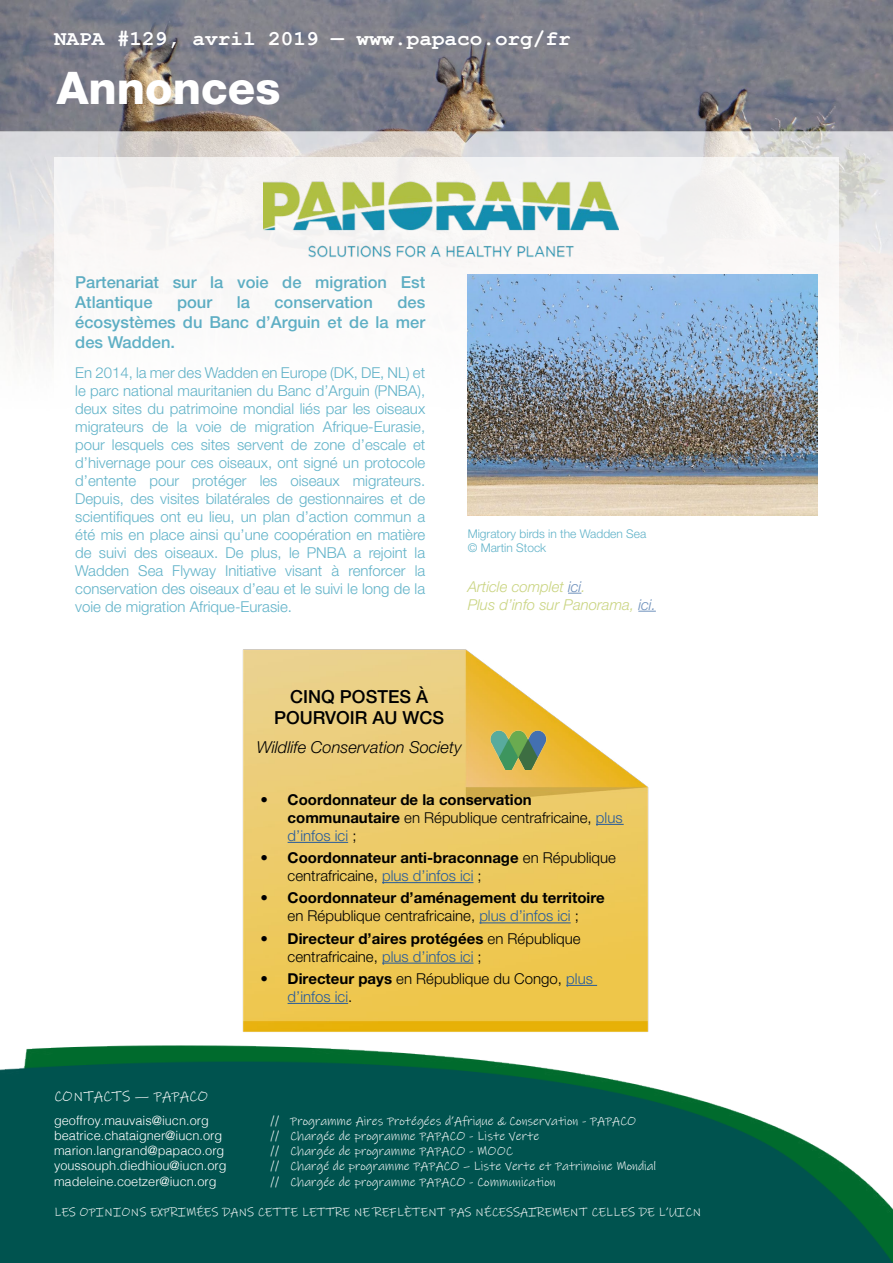
<style>
.page{position:relative;width:893px;height:1263px;background:#fff}
.page>*{position:absolute;margin:0;border:0;box-sizing:border-box;transform-origin:0 0}
.t1{font:800 45px "Helvetica Neue LT Pro";color:#fff}
.t2{font:700 21px "Courier New";color:#fff}
.t3{font:500 18px/21.6px "Helvetica Neue LT Pro";color:#000;text-align:center}
.t4{font:500 16.5px/19.8px "Helvetica Neue LT Pro";color:#138dae}
.t5{font:italic 300 16.5px "Helvetica Neue LT Pro";color:#000}
.t6{font:300 15px/18px "Helvetica Neue LT Pro";color:#138dae;text-align:justify}
.t7{font:700 15px/18px "Helvetica Neue LT Pro";color:#000}
.t8{font:300 15px/18px "Helvetica Neue LT Pro";color:#000}
.t9{font:italic 300 15px/18px "Helvetica Neue LT Pro";color:#afbf42}
.t10{font:15px "Ink Free";color:#fff}
.t11{font:12.75px "Ink Free";color:#fff}
.t12{font:300 12.75px "Helvetica";color:#fff}
.t13{font:300 12px/14.4px "Helvetica Neue LT Pro";color:#138dae}
.s1{color:#275b9b}
.s2{font-weight:300}
.s3{font-weight:300;color:#275b9b}
.s4{font-weight:700}
</style>
<div class="page">
<img style="left:0;top:0;width:893px;height:363px">
<div style="left:54px;top:157px;width:785px;height:482px;background:#fff"></div>
<svg style="left:568px;top:593px;width:13px;height:1px"></svg>
<svg style="left:638px;top:611px;width:18px;height:1px"></svg>
<img style="left:263px;top:179px;width:355px;height:80px">
<img style="left:242px;top:649px;width:407px;height:383px">
<svg style="left:596px;top:824px;width:28px;height:1px"></svg>
<hr style="left:288px;top:842px;width:60px;height:1px;background:#275b9b">
<hr style="left:382px;top:882px;width:91px;height:1px;background:#275b9b">
<hr style="left:479px;top:922px;width:92px;height:1px;background:#275b9b">
<hr style="left:382px;top:963px;width:91px;height:1px;background:#275b9b">
<hr style="left:566px;top:985px;width:31px;height:1px;background:#275b9b">
<hr style="left:288px;top:1003px;width:60px;height:1px;background:#275b9b">
<img style="left:468px;top:274px;width:350px;height:242px">
<img style="left:490px;top:730px;width:56px;height:40px">
<img style="left:0;top:1045px;width:893px;height:218px">
<h2 class="t2" style="left:54px;top:25px;width:518px">NAPA #129, avril 2019 — www.papaco.org/fr</h2>
<h1 class="t1" style="left:57px;top:62px;width:225px">Annonces</h1>
<p class="t4" style="left:75px;top:272px;width:351px">Partenariat sur la voie de migration Est<br>Atlantique</p>
<p class="t4" style="left:75px;top:292px;width:351px;text-align:justify;text-indent:322px">des écosystèmes du Banc d’Arguin et de la mer des Wadden.</p>
<p class="t6" style="left:75px;top:364px;width:351px">En 2014, la mer des Wadden en Europe (DK, DE, NL) et le parc national mauritanien du Banc d’Arguin (PNBA), deux sites du patrimoine mondial liés par les oiseaux migrateurs de la voie de migration Afrique-Eurasie, pour lesquels ces sites servent de zone d’escale et d’hivernage pour ces oiseaux, ont signé un protocole d’entente pour protéger les oiseaux migrateurs.<br>Depuis, des visites bilatérales de gestionnaires et de scientifiques ont eu lieu, un plan d’action commun a été mis en place ainsi qu’une coopération en matière de suivi des oiseaux. De plus, le PNBA a rejoint la Wadden Sea Flyway Initiative visant à renforcer la conservation des oiseaux d’eau et le suivi le long de la voie de migration Afrique-Eurasie.</p>
<p class="t4" style="left:177px;top:292px;width:37px">pour</p>
<p class="t4" style="left:237px;top:292px;width:15px">la</p>
<p class="t4" style="left:274px;top:292px;width:100px">conservation</p>
<p class="t13" style="left:468px;top:526px;width:180px">Migratory birds in the Wadden Sea © Martin Stock</p>
<p class="t9" style="left:468px;top:577px;width:190px">Article complet <span class="s1">ici</span>.<br>Plus d’info sur Panorama, <span class="s1">ici.</span></p>
<p class="t3" style="left:274px;top:685px;width:172px">CINQ POSTES À<br>POURVOIR AU WCS</p>
<p class="t5" style="left:257px;top:737px;width:206px">Wildlife Conservation Society</p>
<p class="t7" style="left:288px;top:790px;width:337px;text-indent:-27px">• Coordonnateur de la conservation communautaire <span class="s2">en République centrafricaine,</span> <span class="s3">plus d’infos ici</span> <span class="s2">;</span></p>
<p class="t7" style="left:288px;top:848px;width:330px;text-indent:-27px">• Coordonnateur anti-braconnage <span class="s2">en République centrafricaine,</span> <span class="s3">plus d’infos ici</span> <span class="s2">;</span></p>
<p class="t7" style="left:261px;top:889px;width:346px;text-align:center">• Coordonnateur d’aménagement du territoire <span class="s2">en République centrafricaine,</span> <span class="s3">plus d’infos ici</span> <span class="s2">;</span></p>
<p class="t8" style="left:288px;top:929px;width:295px;text-indent:-27px"><span class="s4">• Directeur d’aires protégées</span> en République centrafricaine, <span class="s1">plus d’infos ici</span> ;</p>
<p class="t8" style="left:288px;top:969px;width:307px;text-indent:-27px"><span class="s4">• Directeur pays</span> en République du Congo, <span class="s1">plus d’infos ici</span>.</p>
<p class="t10" style="left:54px;top:1087px;width:156px">CONTACTS — PAPACO</p>
<p class="t12" style="left:54px;top:1109px;width:156px">geoffroy.mauvais@iucn.org</p>
<p class="t11" style="left:270px;top:1113px;width:368px">// Programme Aires Protégées d’Afrique &amp; Conservation - PAPACO</p>
<p class="t12" style="left:54px;top:1124px;width:170px">beatrice.chataigner@iucn.org</p>
<p class="t11" style="left:270px;top:1128px;width:271px">// Chargée de programme PAPACO - Liste Verte</p>
<p class="t12" style="left:54px;top:1140px;width:172px">marion.langrand@papaco.org</p>
<p class="t11" style="left:270px;top:1143px;width:244px">// Chargée de programme PAPACO - MOOC</p>
<p class="t12" style="left:54px;top:1155px;width:174px">youssouph.diedhiou@iucn.org</p>
<p class="t11" style="left:270px;top:1159px;width:388px">// Chargé de programme PAPACO – Liste Verte et Patrimoine Mondial</p>
<p class="t12" style="left:54px;top:1170px;width:164px">madeleine.coetzer@iucn.org</p>
<p class="t11" style="left:270px;top:1174px;width:287px">// Chargée de programme PAPACO - Communication</p>
<p class="t11" style="left:54px;top:1205px;width:649px">LES OPINIONS EXPRIMÉES DANS CETTE LETTRE NE REFLÈTENT PAS NÉCESSAIREMENT CELLES DE L’UICN</p>
</div>
